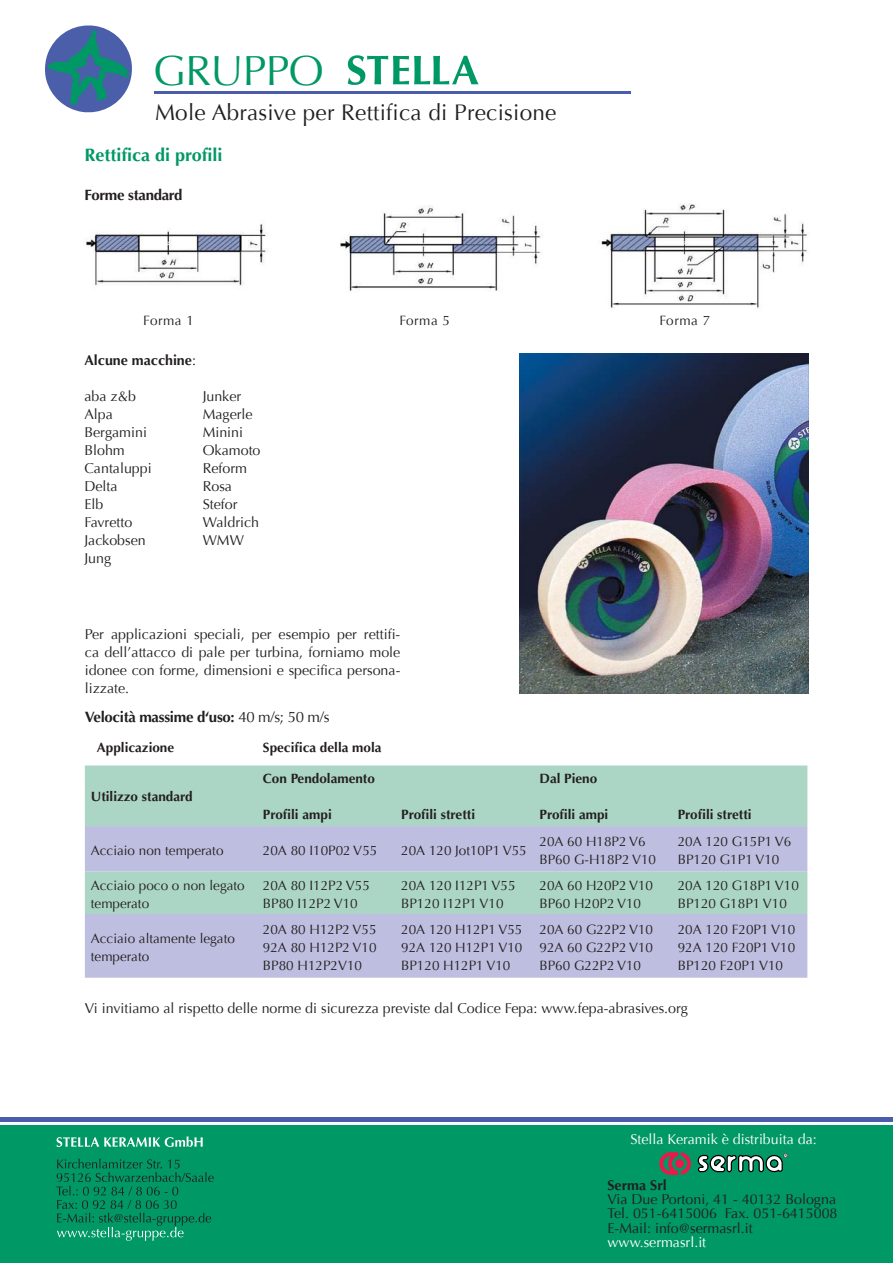
<style>
.page{position:relative;width:893px;height:1263px;background:#fff}
.page>*{position:absolute;margin:0;border:0;box-sizing:border-box;transform-origin:0 0}
.t1{font:42px "Optima";letter-spacing:-.01em;color:#009864}
.t2{font:22.5px "Optima";letter-spacing:.01em;color:#231f20}
.t3{font:700 18px "Optima";color:#009864}
.t4{font:700 15px "Optima";letter-spacing:-.02em;color:#231f20}
.t5{font:14.25px/18px "Optima";color:#231f20}
.t6{font:14.25px "Optima";color:#fff}
.t7{font:700 14.25px "Optima";color:#231f20}
.t8{font:13.5px/18px "Optima";color:#231f20}
.t9{font:700 13.5px "Optima";color:#231f20}
.s1{font-weight:400}
</style>
<div class="page">
<img style="left:520px;top:353px;width:288px;height:340px">
<div style="left:0;top:1125px;width:892px;height:138px;background:#009864"></div>
<div style="left:0;top:1117px;width:892px;height:6px;background:#4b5daa"></div>
<hr style="left:0;top:1122px;width:892px;height:3px;background:#fff">
<img style="left:86px;top:224px;width:182px;height:62px">
<img style="left:340px;top:205px;width:201px;height:86px">
<img style="left:601px;top:204px;width:206px;height:105px">
<svg style="left:56px;top:1136px;width:147px;height:11px"></svg>
<svg style="left:56px;top:1159px;width:158px;height:82px"></svg>
<div style="left:85px;top:766px;width:722px;height:60px;background:#abd5c4"></div>
<svg style="left:85px;top:826px;width:722px;height:152px;fill:#bebfe0"></svg>
<svg style="left:659px;top:1152px;width:128px;height:23px"></svg>
<hr style="left:154px;top:91px;width:476px;height:3px;background:#4b5daa">
<svg style="left:45px;top:25px;width:87px;height:88px"></svg>
<svg style="left:347px;top:55px;width:131px;height:30px"></svg>
<h1 class="t1" style="left:153px;top:46px;width:172px">GRUPPO</h1>
<h2 class="t2" style="left:155px;top:99px;width:403px">Mole Abrasive per Rettifica di Precisione</h2>
<h3 class="t3" style="left:84px;top:147px;width:140px">Rettifica di profili</h3>
<p class="t4" style="left:85px;top:188px;width:99px">Forme standard</p>
<p class="t8" style="left:143px;top:312px;width:52px">Forma 1</p>
<p class="t8" style="left:399px;top:312px;width:52px">Forma 5</p>
<p class="t8" style="left:659px;top:312px;width:52px">Forma 7</p>
<p class="t7" style="left:84px;top:354px;width:113px">Alcune macchine<span class="s1">:</span></p>
<p class="t5" style="left:84px;top:387px;width:69px">aba z&amp;b<br>Alpa<br>Bergamini<br>Blohm<br>Cantaluppi<br>Delta<br>Elb<br>Favretto<br>Jackobsen<br>Jung</p>
<p class="t5" style="left:203px;top:387px;width:59px">Junker<br>Magerle<br>Minini<br>Okamoto<br>Reform<br>Rosa<br>Stefor<br>Waldrich<br>WMW</p>
<p class="t5" style="left:85px;top:625px;width:317px;text-align:justify">Per applicazioni speciali, per esempio per rettifi&shy;ca dell’attacco di pale per turbina, forniamo mole idonee con forme, dimensioni e specifica persona&shy;lizzate.</p>
<p class="t4" style="left:85px;top:710px;width:246px">Velocità massime d‘uso: <span class="s1">40 m/s; 50 m/s</span></p>
<p class="t9" style="left:97px;top:741px;width:79px">Applicazione</p>
<p class="t9" style="left:263px;top:741px;width:120px">Specifica della mola</p>
<p class="t9" style="left:91px;top:791px;width:103px">Utilizzo standard</p>
<p class="t9" style="left:263px;top:773px;width:113px">Con Pendolamento</p>
<p class="t9" style="left:263px;top:809px;width:70px">Profili ampi</p>
<p class="t9" style="left:401px;top:809px;width:75px">Profili stretti</p>
<p class="t9" style="left:539px;top:773px;width:59px">Dal Pieno</p>
<p class="t9" style="left:539px;top:809px;width:70px">Profili ampi</p>
<p class="t9" style="left:677px;top:809px;width:75px">Profili stretti</p>
<p class="t8" style="left:91px;top:842px;width:134px">Acciaio non temperato</p>
<p class="t8" style="left:263px;top:842px;width:116px">20A 80 I10P02 V55</p>
<p class="t8" style="left:401px;top:842px;width:127px">20A 120 Jot10P1 V55</p>
<p class="t8" style="left:539px;top:833px;width:118px">20A 60 H18P2 V6<br>BP60 G-H18P2 V10</p>
<p class="t8" style="left:677px;top:833px;width:115px">20A 120 G15P1 V6<br>BP120 G1P1 V10</p>
<p class="t8" style="left:91px;top:877px;width:155px">Acciaio poco o non legato temperato</p>
<p class="t8" style="left:263px;top:877px;width:108px">20A 80 I12P2 V55<br>BP80 I12P2 V10</p>
<p class="t8" style="left:401px;top:877px;width:116px">20A 120 I12P1 V55<br>BP120 I12P1 V10</p>
<p class="t8" style="left:539px;top:877px;width:115px">20A 60 H20P2 V10<br>BP60 H20P2 V10</p>
<p class="t8" style="left:677px;top:877px;width:123px">20A 120 G18P1 V10<br>BP120 G18P1 V10</p>
<p class="t8" style="left:91px;top:930px;width:146px">Acciaio altamente legato temperato</p>
<p class="t8" style="left:263px;top:921px;width:115px;text-align:justify">20A 80 H12P2 V55<br>92A 80 H12P2 V10<br>BP80 H12P2V10</p>
<p class="t8" style="left:401px;top:921px;width:123px;text-align:justify">20A 120 H12P1 V55<br>92A 120 H12P1 V10<br>BP120 H12P1 V10</p>
<p class="t8" style="left:539px;top:921px;width:115px;text-align:justify">20A 60 G22P2 V10<br>92A 60 G22P2 V10<br>BP60 G22P2 V10</p>
<p class="t8" style="left:677px;top:921px;width:119px;text-align:justify">20A 120 F20P1 V10<br>92A 120 F20P1 V10<br>BP120 F20P1 V10</p>
<p class="t5" style="left:85px;top:1000px;width:604px">Vi invitiamo al rispetto delle norme di sicurezza previste dal Codice Fepa: www.fepa-abrasives.org</p>
<p class="t6" style="left:630px;top:1131px;width:188px">Stella Keramik è distribuita da:</p>
<p class="t7" style="left:607px;top:1179px;width:61px">Serma Srl</p>
<p class="t5" style="left:607px;top:1192px;width:231px;line-height:14.2px;text-align:justify">Via Due Portoni, 41 - 40132 Bologna Tel. 051-6415006 Fax. 051-6415008<br>E-Mail: info@sermasrl.it</p>
<p class="t6" style="left:607px;top:1234px;width:100px">www.sermasrl.it</p>
</div>
